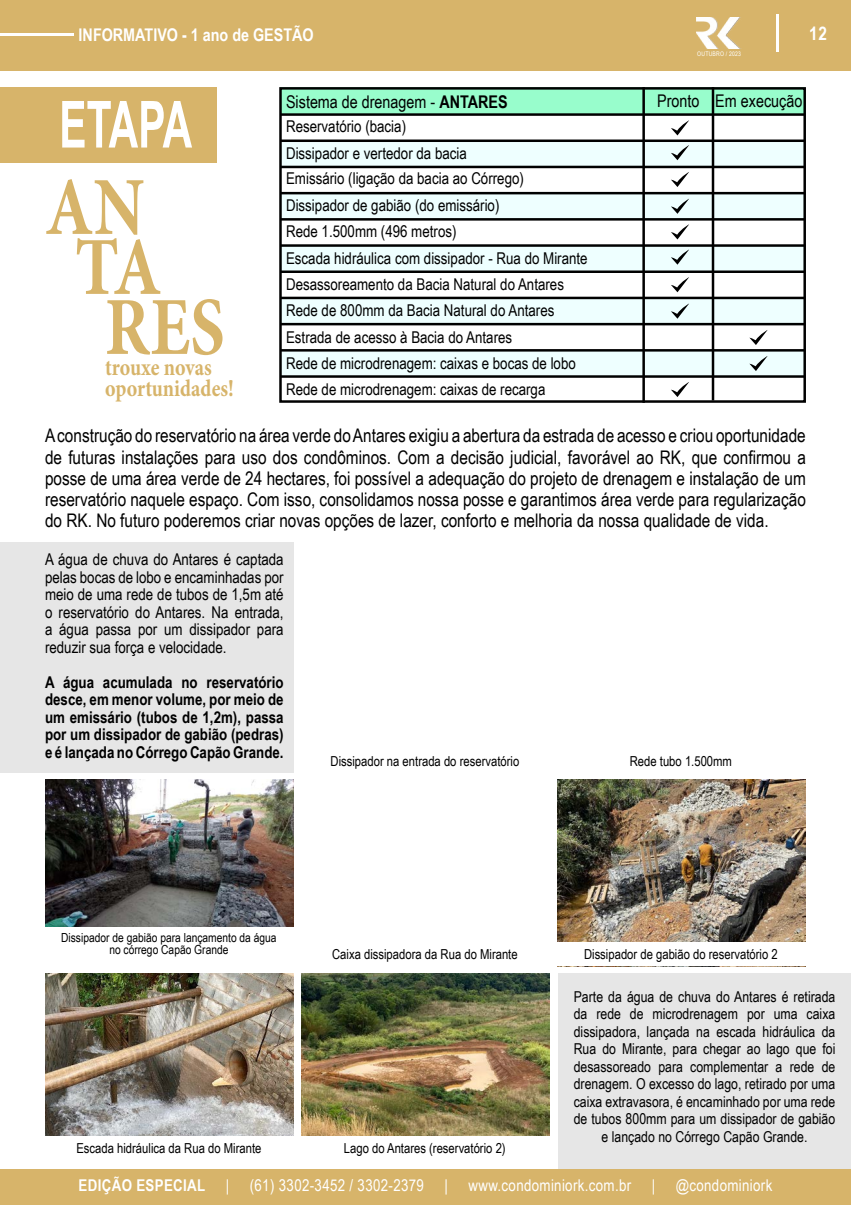
<style>
.page{position:relative;width:851px;height:1205px;background:#fff}
.page>*{position:absolute;margin:0;border:0;box-sizing:border-box;transform-origin:0 0}
.t1{font:700 82.5px "Minion Pro";color:#d7b46a;scale:.83 1}
.t2{font:700 65px "Arial Narrow";letter-spacing:-.03em;color:#fff;scale:.77 1}
.t3{font:700 24px/21.2px "Minion Pro";color:#d7b46a;scale:.83 1}
.t4{font:18.75px/21.2px "Arial Narrow";color:#000;text-align:justify}
.t5{font:700 18.75px "Arial Narrow";color:#fff}
.t6{font:17.5px "Arial Narrow";color:#000}
.t7{font:700 17.5px "Arial Narrow";color:#fff}
.t8{font:16.25px/26.2px "Arial Narrow";color:#000}
.t9{font:700 16.25px/17.5px "Arial Narrow";color:#000;text-align:justify}
.t10{font:16.25px "Arial Narrow";letter-spacing:.02em;color:#fff}
.t11{font:700 16.25px "Arial Narrow";letter-spacing:.02em;color:#fff}
.t12{font:15px/17.5px "Arial Narrow";color:#000;text-align:center}
.t13{font:13.75px "Arial Narrow";color:#000}
.t14{font:12.5px/12.5px "Arial Narrow";color:#000;text-align:center}
.t15{font:6.25px "Arial Narrow";letter-spacing:.03em;color:#fff}
.s1{font-weight:700}
</style>
<div class="page">
<div style="left:0;top:542px;width:294px;height:231px;background:#e6e6e6"></div>
<div style="left:558px;top:973px;width:292px;height:232px;background:#e6e6e6"></div>
<div style="left:0;top:87px;width:217px;height:76px;background:#d7b46a"></div>
<div style="left:280px;top:87px;width:524px;height:26px;background:#98fdcc"></div>
<div style="left:280px;top:141px;width:524px;height:26px;background:#eff"></div>
<div style="left:280px;top:193px;width:524px;height:26px;background:#eff"></div>
<div style="left:280px;top:245px;width:524px;height:27px;background:#eff"></div>
<div style="left:280px;top:298px;width:524px;height:26px;background:#eff"></div>
<div style="left:280px;top:350px;width:524px;height:26px;background:#eff"></div>
<div style="left:279px;top:87px;width:526px;height:316px;border:2px solid #000"></div>
<hr style="left:280px;top:113px;width:524px;height:3px;background:#000">
<hr style="left:280px;top:139px;width:524px;height:3px;background:#000">
<hr style="left:711px;top:87px;width:3px;height:313px;background:#000">
<hr style="left:642px;top:87px;width:2px;height:316px;background:#000">
<hr style="left:280px;top:166px;width:524px;height:2px;background:#000">
<hr style="left:280px;top:192px;width:524px;height:2px;background:#000">
<hr style="left:280px;top:218px;width:524px;height:3px;background:#000">
<hr style="left:280px;top:244px;width:524px;height:3px;background:#000">
<hr style="left:280px;top:270px;width:524px;height:3px;background:#000">
<hr style="left:280px;top:297px;width:524px;height:2px;background:#000">
<hr style="left:280px;top:323px;width:524px;height:2px;background:#000">
<hr style="left:280px;top:349px;width:524px;height:3px;background:#000">
<hr style="left:280px;top:375px;width:524px;height:3px;background:#000">
<svg style="left:671px;top:382px;width:18px;height:15px"></svg>
<svg style="left:749px;top:356px;width:18px;height:15px"></svg>
<svg style="left:749px;top:330px;width:18px;height:15px"></svg>
<svg style="left:671px;top:303px;width:18px;height:16px"></svg>
<svg style="left:671px;top:277px;width:18px;height:15px"></svg>
<svg style="left:671px;top:249px;width:18px;height:16px"></svg>
<svg style="left:671px;top:224px;width:18px;height:15px"></svg>
<svg style="left:671px;top:199px;width:18px;height:15px"></svg>
<svg style="left:671px;top:172px;width:18px;height:15px"></svg>
<svg style="left:671px;top:145px;width:18px;height:15px"></svg>
<svg style="left:671px;top:120px;width:18px;height:15px"></svg>
<div style="left:0;top:0;width:850px;height:71px;background:#d7b46a"></div>
<hr style="left:0;top:33px;width:74px;height:3px;background:#fff">
<hr style="left:776px;top:14px;width:3px;height:38px;background:#fff">
<img style="left:696px;top:17px;width:45px;height:32px">
<div style="left:0;top:1169px;width:850px;height:36px;background:#d7b46a"></div>
<img style="left:45px;top:780px;width:249px;height:147px">
<img style="left:45px;top:973px;width:249px;height:163px">
<img style="left:301px;top:973px;width:248px;height:163px">
<img style="left:557px;top:780px;width:248px;height:162px">
<p class="t7" style="left:79px;top:21px;width:236px">INFORMATIVO - 1 ano de GESTÃO</p>
<p class="t15" style="left:697px;top:49px;width:45px">OUTUBRO / 2023</p>
<p class="t5" style="left:809px;top:20px;width:19px">12</p>
<h2 class="t2" style="left:59px;top:75px;width:174px">ETAPA</h2>
<h1 class="t1" style="left:45px;top:149px;width:121px">AN</h1>
<h1 class="t1" style="left:75px;top:209px;width:106px">TA</h1>
<h1 class="t1" style="left:105px;top:269px;width:146px">RES</h1>
<h3 class="t3" style="left:105px;top:356px;width:156px">trouxe novas oportunidades!</h3>
<p class="t6" style="left:286px;top:89px;width:223px">Sistema de drenagem - <span class="s1">ANTARES</span></p>
<p class="t6" style="left:657px;top:88px;width:147px">Pronto Em execução</p>
<p class="t8" style="left:286px;top:113px;width:182px">Reservatório (bacia)<br>Dissipador e vertedor da bacia</p>
<p class="t8" style="left:286px;top:191px;width:303px">Dissipador de gabião (do emissário)<br>Rede 1.500mm (496 metros)<br>Escada hidráulica com dissipador - Rua do Mirante Desassoreamento da Bacia Natural do Antares Rede de 800mm da Bacia Natural do Antares Estrada de acesso à Bacia do Antares<br>Rede de microdrenagem: caixas e bocas de lobo Rede de microdrenagem: caixas de recarga</p>
<p class="t8" style="left:286px;top:165px;width:239px">Emissário (ligação da bacia ao Córrego)</p>
<p class="t4" style="left:45px;top:424px;width:762px">A construção do reservatório na área verde do Antares exigiu a abertura da estrada de acesso e criou oportunidade de futuras instalações para uso dos condôminos. Com a decisão judicial, favorável ao RK, que confirmou a posse de uma área verde de 24 hectares, foi possível a adequação do projeto de drenagem e instalação de um reservatório naquele espaço. Com isso, consolidamos nossa posse e garantimos área verde para regularização do RK. No futuro poderemos criar novas opções de lazer, conforto e melhoria da nossa qualidade de vida.</p>
<p class="t8" style="left:45px;top:550px;width:240px;line-height:17.5px;text-align:justify">A água de chuva do Antares é captada pelas bocas de lobo e encaminhadas por meio de uma rede de tubos de 1,5m até o reservatório do Antares. Na entrada, a água passa por um dissipador para reduzir sua força e velocidade.</p>
<p class="t9" style="left:45px;top:672px;width:240px">A água acumulada no reservatório desce, em menor volume, por meio de um emissário (tubos de 1,2m), passa por um dissipador de gabião (pedras) e é lançada no Córrego Capão Grande.</p>
<p class="t13" style="left:330px;top:750px;width:190px">Dissipador na entrada do reservatório</p>
<p class="t13" style="left:629px;top:750px;width:104px">Rede tubo 1.500mm</p>
<p class="t14" style="left:61px;top:930px;width:217px">Dissipador de gabião para lançamento da água no córrego Capão Grande</p>
<p class="t13" style="left:332px;top:944px;width:187px">Caixa dissipadora da Rua do Mirante</p>
<p class="t13" style="left:584px;top:944px;width:195px">Dissipador de gabião do reservatório 2</p>
<p class="t13" style="left:76px;top:1137px;width:186px">Escada hidráulica da Rua do Mirante</p>
<p class="t13" style="left:344px;top:1137px;width:163px">Lago do Antares (reservatório 2)</p>
<p class="t12" style="left:573px;top:987px;width:263px">Parte da água de chuva do Antares é retirada da rede de microdrenagem por uma caixa dissipadora, lançada na escada hidráulica da Rua do Mirante, para chegar ao lago que foi desassoreado para complementar a rede de drenagem. O excesso do lago, retirado por uma caixa extravasora, é encaminhado por uma rede de tubos 800mm para um dissipador de gabião e lançado no Córrego Capão Grande.</p>
<p class="t11" style="left:79px;top:1172px;width:128px">EDIÇÃO ESPECIAL</p>
<p class="t10" style="left:226px;top:1173px;width:5px">|</p>
<p class="t10" style="left:250px;top:1173px;width:176px">(61) 3302-3452 / 3302-2379</p>
<p class="t10" style="left:444px;top:1173px;width:5px">|</p>
<p class="t10" style="left:468px;top:1173px;width:164px">www.condominiork.com.br</p>
<p class="t10" style="left:651px;top:1173px;width:5px">|</p>
<p class="t10" style="left:675px;top:1173px;width:98px">@condominiork</p>
</div>
